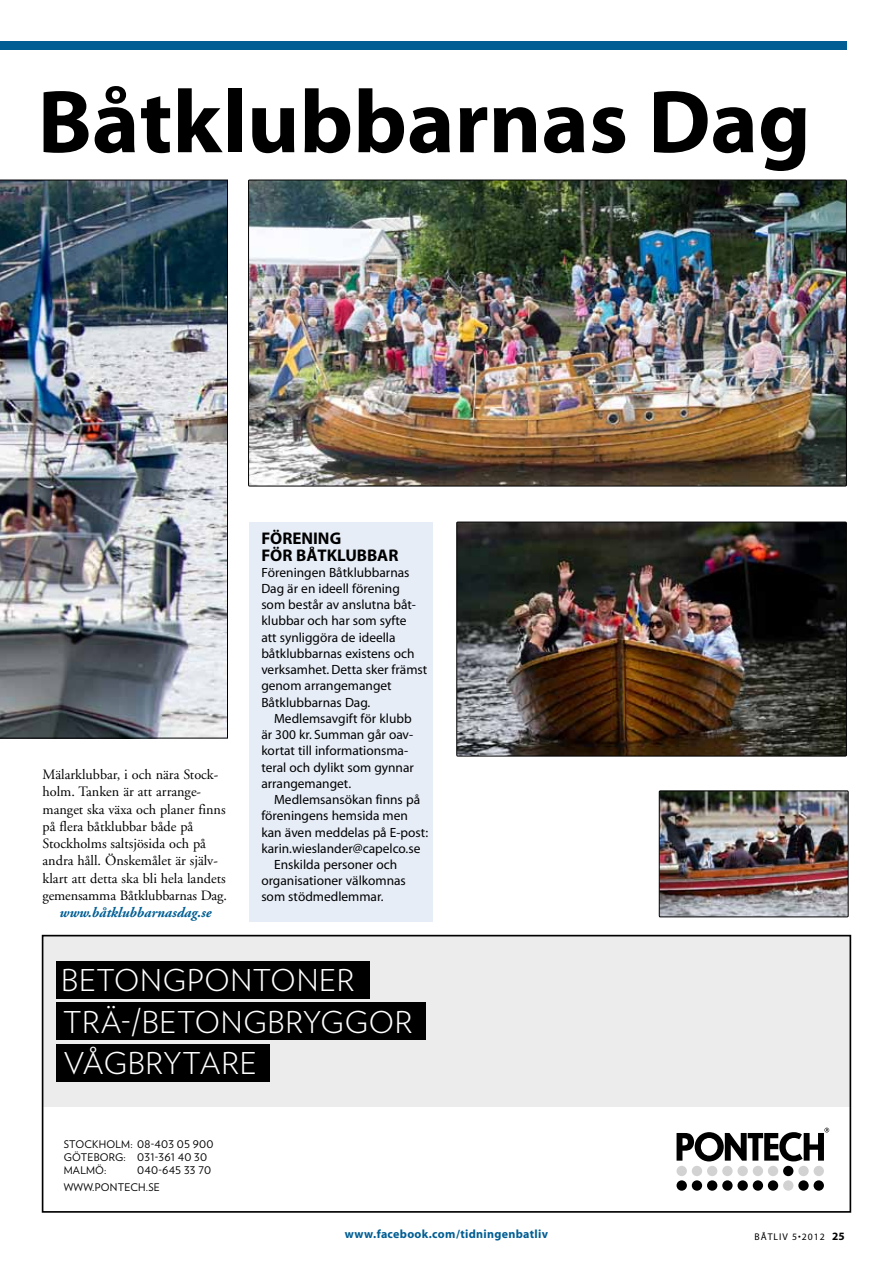
<style>
.page{position:relative;width:893px;height:1263px;background:#fff}
.page>*{position:absolute;margin:0;border:0;box-sizing:border-box;transform-origin:0 0}
.t1{font:700 90px "Myriad";color:#000001}
.t2{font:300 30px/41.7px "Verlag";letter-spacing:.025em;color:#fff}
.t3{font:700 16.95px/16.2px "Myriad";color:#000001}
.t4{font:14.25px/17.2px "Adobe Garamond";color:#000001}
.t5{font:italic 700 14.25px "Adobe Garamond";color:#005e94}
.t6{font:13.35px/16.2px "Myriad";color:#000001}
.t7{font:700 12px "Myriad";letter-spacing:.025em;color:#005e94}
.t8{font:10.5px/12.6px "Verlag";letter-spacing:.02em;color:#000001}
.t9{font:9.75px "Myriad";letter-spacing:.1em;color:#000001}
.s1{font-weight:700;font-size:11.25px}
</style>
<div class="page">
<div style="left:249px;top:523px;width:184px;height:399px;background:#e6edf6"></div>
<img style="left:0;top:180px;width:228px;height:558px">
<div style="left:0;top:42px;width:846px;height:8px;background:#005e94"></div>
<div style="left:43px;top:935px;width:807px;height:172px;background:#ececec"></div>
<svg style="left:677px;top:1128px;width:152px;height:33px"></svg>
<div style="left:676px;top:1166px;width:11px;height:10px;background:#d2d2d2;border-radius:50%"></div>
<div style="left:692px;top:1166px;width:10px;height:10px;background:#d2d2d2;border-radius:50%"></div>
<div style="left:707px;top:1166px;width:10px;height:10px;background:#d2d2d2;border-radius:50%"></div>
<div style="left:722px;top:1166px;width:11px;height:10px;background:#d2d2d2;border-radius:50%"></div>
<div style="left:737px;top:1166px;width:11px;height:10px;background:#d2d2d2;border-radius:50%"></div>
<div style="left:753px;top:1166px;width:10px;height:10px;background:#d2d2d2;border-radius:50%"></div>
<div style="left:768px;top:1166px;width:10px;height:10px;background:#d2d2d2;border-radius:50%"></div>
<div style="left:783px;top:1166px;width:10px;height:10px;background:#000001;border-radius:50%"></div>
<div style="left:798px;top:1166px;width:11px;height:10px;background:#d2d2d2;border-radius:50%"></div>
<div style="left:814px;top:1166px;width:10px;height:10px;background:#d2d2d2;border-radius:50%"></div>
<div style="left:676px;top:1180px;width:11px;height:11px;background:#000001;border-radius:50%"></div>
<div style="left:692px;top:1180px;width:10px;height:11px;background:#000001;border-radius:50%"></div>
<div style="left:707px;top:1180px;width:10px;height:11px;background:#000001;border-radius:50%"></div>
<div style="left:722px;top:1180px;width:11px;height:11px;background:#000001;border-radius:50%"></div>
<div style="left:737px;top:1180px;width:11px;height:11px;background:#000001;border-radius:50%"></div>
<div style="left:753px;top:1180px;width:10px;height:11px;background:#000001;border-radius:50%"></div>
<div style="left:768px;top:1180px;width:10px;height:11px;background:#000001;border-radius:50%"></div>
<div style="left:783px;top:1180px;width:10px;height:11px;background:#d2d2d2;border-radius:50%"></div>
<div style="left:798px;top:1180px;width:11px;height:11px;background:#000001;border-radius:50%"></div>
<div style="left:814px;top:1180px;width:10px;height:11px;background:#000001;border-radius:50%"></div>
<div style="left:56px;top:961px;width:313px;height:37px;background:#000001"></div>
<div style="left:56px;top:1002px;width:370px;height:38px;background:#000001"></div>
<div style="left:56px;top:1044px;width:214px;height:38px;background:#000001"></div>
<div style="left:42px;top:935px;width:809px;height:278px;border:2px solid #000001"></div>
<img style="left:661px;top:793px;width:185px;height:122px">
<div style="left:659px;top:791px;width:189px;height:126px;border:1px solid #000001"></div>
<img style="left:459px;top:524px;width:386px;height:230px">
<div style="left:457px;top:522px;width:390px;height:234px;border:1px solid #000001"></div>
<img style="left:250px;top:182px;width:595px;height:302px">
<h1 class="t1" style="left:38px;top:76px;width:774px">Båtklubbarnas Dag</h1>
<p class="t4" style="left:43px;top:766px;width:186px">Mälarklubbar, i och nära Stock&shy;holm. Tanken är att arrange&shy;manget ska växa och planer finns på flera båtklubbar både på<br>Stockholms saltsjösida och på andra håll. Önskemålet är själv&shy;klart att detta ska bli hela landets gemensamma Båtklubbarnas Dag.</p>
<p class="t5" style="left:60px;top:905px;width:153px">www.båtklubbarnasdag.se</p>
<p class="t3" style="left:261px;top:531px;width:139px">Förening<br>för båtklubbar</p>
<p class="t6" style="left:261px;top:565px;width:167px">Föreningen Båtklubbarnas<br>Dag är en ideell förening<br>som består av anslutna båt&shy;klubbar och har som syfte<br>att synliggöra de ideella båtklubbarnas existens och verksamhet. Detta sker främst genom arrangemanget<br>Båtklubbarnas Dag.</p>
<p class="t6" style="left:261px;top:711px;width:154px;text-indent:13px">Medlemsavgift för klubb är 300 kr. Summan går oav&shy;kortat till informationsma&shy;teral och dylikt som gynnar arrangemanget.</p>
<p class="t6" style="left:274px;top:792px;width:148px">Medlemsansökan finns på</p>
<p class="t6" style="left:261px;top:808px;width:148px">föreningens hemsida men</p>
<p class="t6" style="left:261px;top:824px;width:168px">kan även meddelas på E-post:</p>
<p class="t6" style="left:261px;top:841px;width:161px">karin.wieslander@capelco.se</p>
<p class="t6" style="left:274px;top:857px;width:125px">Enskilda personer och</p>
<p class="t6" style="left:261px;top:873px;width:146px">organisationer välkomnas</p>
<p class="t6" style="left:261px;top:889px;width:124px">som stödmedlemmar.</p>
<h2 class="t2" style="left:61px;top:957px;width:353px">BETONGPONTONER<br>TRÄ-/BETONGBRYGGOR<br>VÅGBRYTARE</h2>
<p class="t8" style="left:64px;top:1138px;width:151px">STOCKHOLM: 08-403 05 900<br>GÖTEBORG: 031-361 40 30<br>MALMÖ:</p>
<p class="t8" style="left:64px;top:1161px;width:149px;line-height:17.1px;text-indent:73px">040-645 33 70<br>WWW.PONTECH.SE</p>
<p class="t7" style="left:345px;top:1228px;width:205px">www.facebook.com/tidningenbatliv</p>
<p class="t9" style="left:754px;top:1231px;width:92px">båtliv 5•2012 <span class="s1">25</span></p>
</div>
